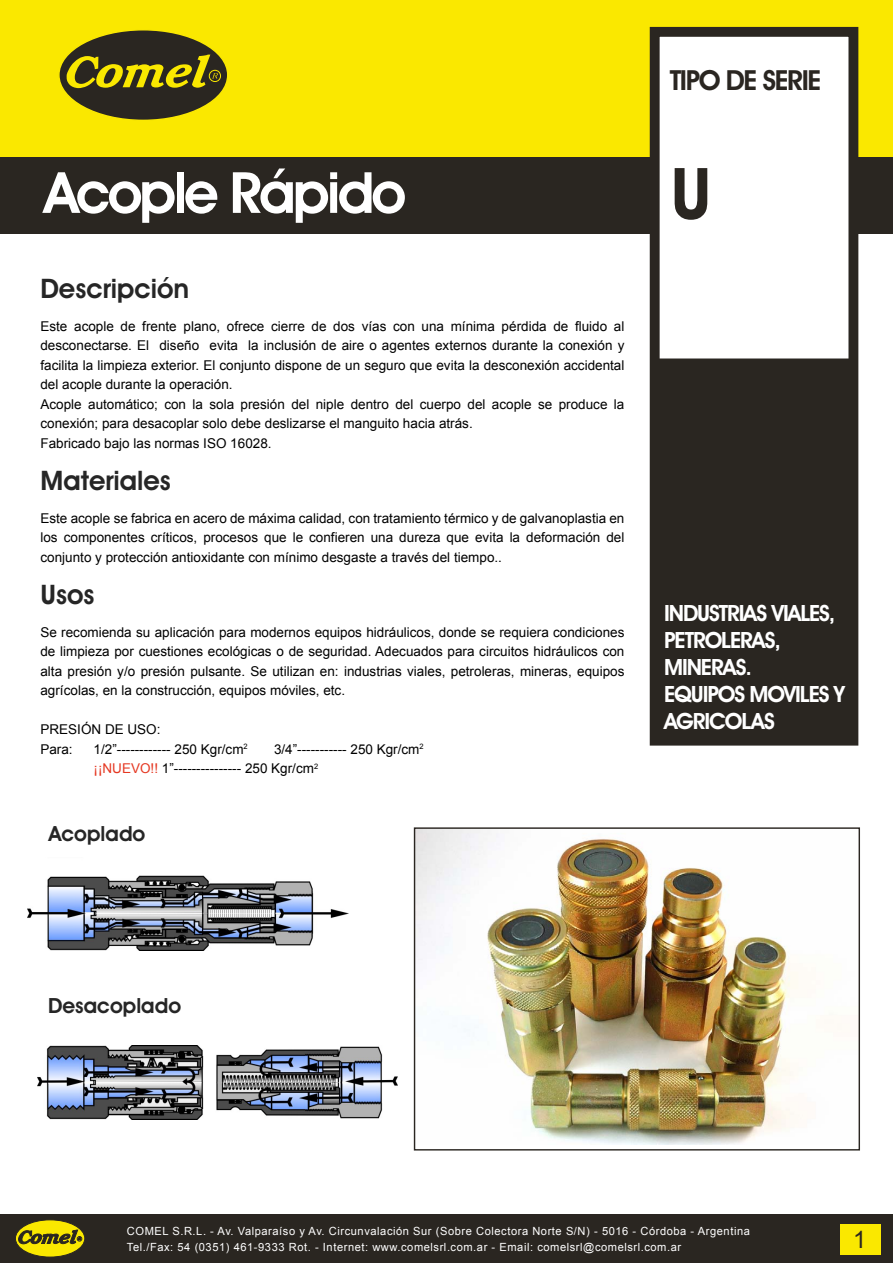
<style>
.page{position:relative;width:893px;height:1263px;background:#fff}
.page>*{position:absolute;margin:0;border:0;box-sizing:border-box;transform-origin:0 0}
.t1{font:600 71.25px "Avant Garde IT Cby BT";color:#2a2621}
.t2{font:600 57.15px "Avant Garde IT Cby BT";letter-spacing:-.05em;color:#fff}
.t3{font:600 27.75px "Avant Garde IT Cby BT";letter-spacing:-.05em;color:#2a2621}
.t4{font:600 27px "Avant Garde IT Cby BT";color:#262626}
.t5{font:24px "Arial";color:#2a2621}
.t6{font:600 22.5px/27px "Avant Garde IT Cby BT";letter-spacing:-.05em;color:#fff}
.t7{font:600 21px "Avant Garde IT Cby BT";color:#262626}
.t8{font:13.5px/19.5px "Arial";color:#000}
.t9{font:11.25px/15.8px "Arial";letter-spacing:.05em;color:#fff}
.s1{color:#e53822}
</style>
<div class="page">
<div style="left:0;top:157px;width:893px;height:76px;background:#2a2621"></div>
<div style="left:0;top:1214px;width:893px;height:48px;background:#2a2621"></div>
<div style="left:0;top:0;width:893px;height:157px;background:#fae800"></div>
<div style="left:15px;top:1220px;width:70px;height:37px;background:#fae800;border-radius:50%"></div>
<div style="left:15px;top:1219px;width:70px;height:38px;border:1px solid #2a2621;border-radius:50%"></div>
<svg style="left:18px;top:1230px;width:64px;height:14px"></svg>
<div style="left:59px;top:30px;width:169px;height:90px;background:#2a2621;border-radius:50%"></div>
<div style="left:209px;top:70px;width:12px;height:12px;border:1px solid #fae800;border-radius:50%"></div>
<svg style="left:67px;top:55px;width:151px;height:33px"></svg>
<div style="left:657px;top:363px;width:196px;height:378px;background:#2a2621"></div>
<div style="left:657px;top:33px;width:196px;height:331px;background:#fff"></div>
<div style="left:650px;top:27px;width:208px;height:719px;border:10px solid #2a2621"></div>
<div style="left:657px;top:358px;width:192px;height:9px;background:#2a2621"></div>
<div style="left:840px;top:1224px;width:41px;height:31px;background:#fae800"></div>
<img style="left:416px;top:829px;width:387px;height:315px">
<img style="left:27px;top:875px;width:322px;height:75px">
<img style="left:37px;top:1045px;width:361px;height:74px">
<div style="left:414px;top:827px;width:446px;height:323px;border:1px solid #2a2621"></div>
<h3 class="t3" style="left:670px;top:63px;width:153px">TIPO DE SERIE</h3>
<h2 class="t2" style="left:44px;top:158px;width:363px">Acople Rápido</h2>
<h1 class="t1" style="left:670px;top:151px;width:43px">U</h1>
<h3 class="t4" style="left:40px;top:272px;width:150px">Descripción</h3>
<p class="t8" style="left:40px;top:316px;width:585px">Este acople de frente plano, ofrece cierre de dos vías con una mínima pérdida de fluido al desconectarse. El diseño evita la inclusión de aire o agentes externos durante la conexión y facilita la limpieza exterior. El conjunto dispone de un seguro que evita la desconexión accidental del acople durante la operación.<br>Acople automático; con la sola presión del niple dentro del cuerpo del acople se produce la conexión; para desacoplar solo debe deslizarse el manguito hacia atrás.<br>Fabricado bajo las normas ISO 16028.</p>
<h3 class="t4" style="left:40px;top:464px;width:132px">Materiales</h3>
<p class="t8" style="left:40px;top:508px;width:585px;text-align:justify">Este acople se fabrica en acero de máxima calidad, con tratamiento térmico y de galvanoplastia en los componentes críticos, procesos que le confieren una dureza que evita la deformación del conjunto y protección antioxidante con mínimo desgaste a través del tiempo..</p>
<h3 class="t4" style="left:40px;top:578px;width:55px">Usos</h3>
<p class="t8" style="left:40px;top:622px;width:585px;text-align:justify">Se recomienda su aplicación para modernos equipos hidráulicos, donde se requiera condiciones de limpieza por cuestiones ecológicas o de seguridad. Adecuados para circuitos hidráulicos con alta presión y/o presión pulsante. Se utilizan en: industrias viales, petroleras, mineras, equipos agrícolas, en la construcción, equipos móviles, etc.</p>
<p class="t8" style="left:40px;top:720px;width:122px">PRESIÓN DE USO:<br>Para:</p>
<p class="t8" style="left:94px;top:739px;width:156px">1/2”------------ 250 Kgr/cm<sup>2</sup></p>
<p class="t8" style="left:94px;top:739px;width:332px;text-indent:180px">3/4”----------- 250 Kgr/cm<sup>2 </sup><span class="s1">¡¡NUEVO!!</span> 1”--------------- 250 Kgr/cm<sup>2</sup></p>
<h3 class="t7" style="left:49px;top:820px;width:98px">Acoplado</h3>
<h3 class="t6" style="left:664px;top:599px;width:184px">INDUSTRIAS VIALES,<br>PETROLERAS,<br>MINERAS.<br>EQUIPOS MOVILES Y<br>AGRICOLAS</h3>
<h3 class="t7" style="left:48px;top:993px;width:134px">Desacoplado</h3>
<p class="t9" style="left:127px;top:1223px;width:625px">COMEL S.R.L. - Av. Valparaíso y Av. Circunvalación Sur (Sobre Colectora Norte S/N) - 5016 - Córdoba - Argentina<br>Tel./Fax: 54 (0351) 461-9333 Rot. - Internet: www.comelsrl.com.ar - Email: comelsrl@comelsrl.com.ar</p>
<h3 class="t5" style="left:853px;top:1224px;width:15px">1</h3>
</div>
